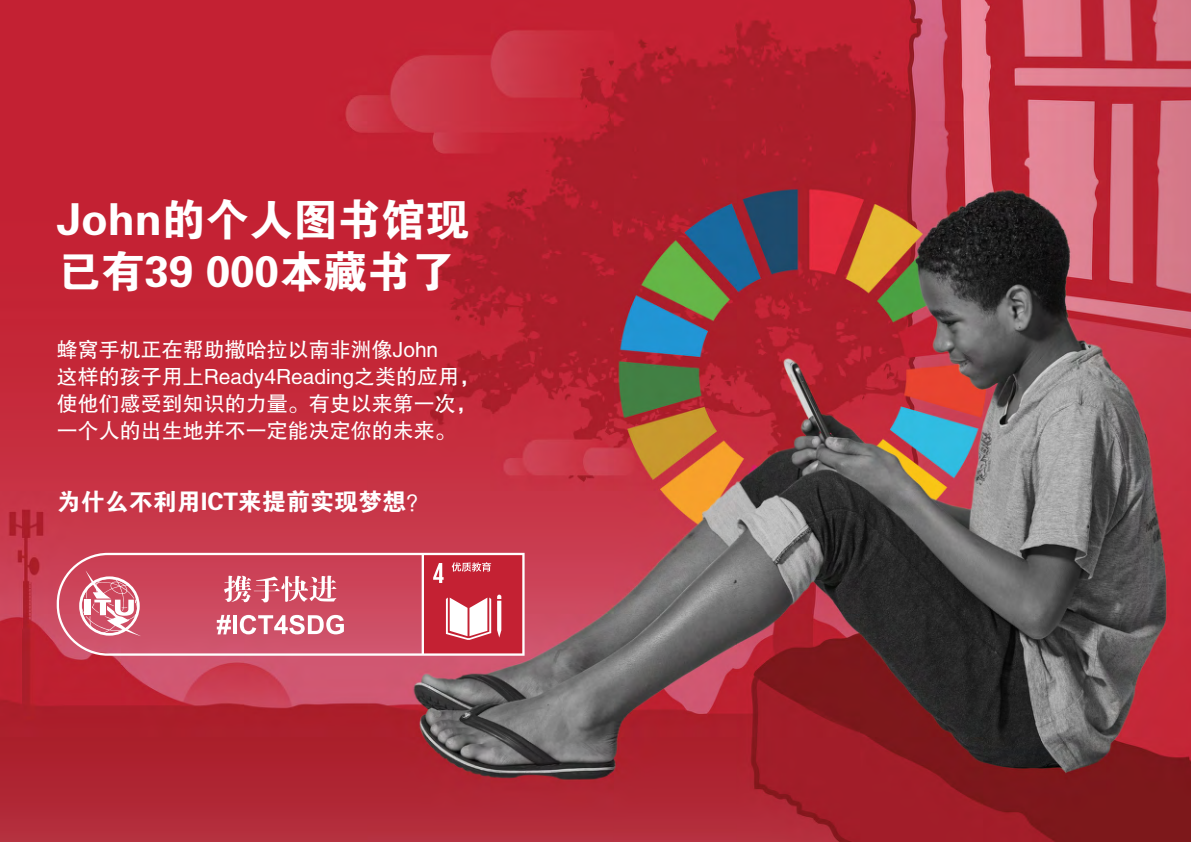
<style>
.page{position:relative;width:1191px;height:842px;background:#fff}
.page>*{position:absolute;margin:0;border:0;box-sizing:border-box;transform-origin:0 0}
.SDGs-title-left-zh{font:44px/52px "FZDHTJW GB1 0";color:#fff}
.SDGs-slogan-left-zh{font:24px "FZDHTJW GB1 0";color:#fff}
.SDGs-text-left-zh{font:21px/27px "FZHTJW GB1 0";color:#fff}
</style>
<div class="page">
<img style="left:0;top:0;width:1191px;height:842px">
<svg style="left:57px;top:553px;width:467px;height:103px;background:#d36072"></svg>
<p class="SDGs-title-left-zh" style="left:57px;top:196px;width:414px">John的个人图书馆现已有39 000本藏书了</p>
<p class="SDGs-text-left-zh" style="left:57px;top:337px;width:425px">蜂窝手机正在帮助撒哈拉以南非洲像John<br>这样的孩子用上Ready4Reading之类的应用，使他们感受到知识的力量。有史以来第一次，一个人的出生地并不一定能决定你的未来。</p>
<p class="SDGs-slogan-left-zh" style="left:57px;top:489px;width:375px">为什么不利用ICT来提前实现梦想？</p>
</div>
